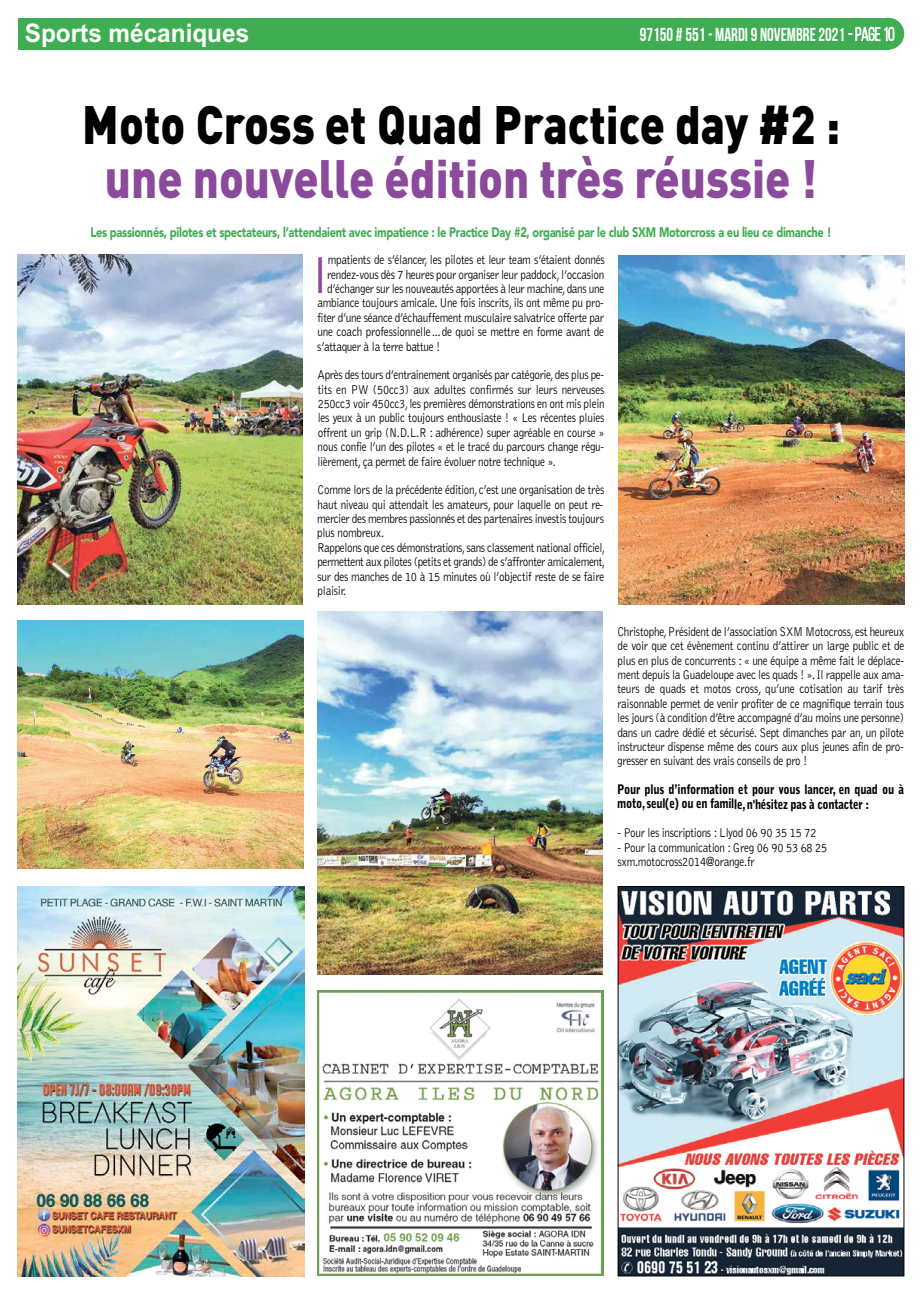
<style>
.page{position:relative;width:922px;height:1294px;background:#fff}
.page>*{position:absolute;margin:0;border:0;box-sizing:border-box;transform-origin:0 0}
.t1{font:900 53.25px "DIN Pro";color:#8b4a9b;scale:.85 1}
.t2{font:900 53.25px "DIN Pro";color:#000;scale:.85 1}
.t3{font:47.38px "Futura";color:#8b4a9b;scale:.9 1}
.t4{font:700 25.62px "Arial";color:#fff;scale:.95 1}
.t5{font:700 18.75px "Bebas Neue";color:#fff;scale:.9 1}
.t6{font:900 13.75px "Avenir";letter-spacing:-.025em;color:#3fae53;scale:.8 1}
.t7{font:300 13.12px/14.4px "Bell Gothic";letter-spacing:-.025em;color:#000;text-align:justify;scale:.85 1}
.t8{font:900 13.12px/14.4px "Bell Gothic";letter-spacing:-.025em;color:#000;scale:.85 1}
.s1{font-weight:400}
</style>
<div class="page">
<img style="left:317px;top:990px;width:286px;height:285px">
<img style="left:619px;top:888px;width:283px;height:386px">
<div style="left:617px;top:886px;width:287px;height:390px;border:1px solid #000"></div>
<img style="left:18px;top:886px;width:286px;height:390px">
<div style="left:18px;top:18px;width:871px;height:32px;background:#3fae53"></div>
<div style="left:872px;top:18px;width:32px;height:32px;background:#3fae53;border-radius:50%"></div>
<svg style="left:848px;top:27px;width:46px;height:14px"></svg>
<img style="left:18px;top:254px;width:285px;height:350px">
<img style="left:317px;top:611px;width:285px;height:363px">
<img style="left:618px;top:255px;width:286px;height:349px">
<img style="left:18px;top:620px;width:286px;height:248px">
<h3 class="t4" style="left:25px;top:16px;width:238px">Sports mécaniques</h3>
<h3 class="t5" style="left:639px;top:24px;width:284px">97150 # 551- MARDI 9 NOVEMBRE 2021 <span class="s1">- page 10</span></h3>
<h1 class="t2" style="left:82px;top:79px;width:893px">Moto Cross et Quad Practice day #2 :</h1>
<h1 class="t1" style="left:105px;top:133px;width:839px">une nouvelle édition très réussie !</h1>
<p class="t6" style="left:90px;top:220px;width:927px">Les passionnés, pilotes et spectateurs, l’attendaient avec impatience : le Practice Day #2, organisé par le club SXM Motorcross a eu lieu ce dimanche !</p>
<h2 class="t3" style="left:315px;top:245px;width:13px">I</h2>
<p class="t7" style="left:327px;top:253px;width:327px">mpatients de s’élancer, les pilotes et leur team s’étaient donnés</p>
<p class="t7" style="left:327px;top:267px;width:327px">rendez-vous dès 7 heures pour organiser leur paddock,l’occasion</p>
<p class="t7" style="left:327px;top:282px;width:327px">d’échanger sur les nouveautés apportées à leur machine,dans une</p>
<p class="t7" style="left:317px;top:296px;width:338px">ambiance toujours amicale. Une fois inscrits, ils ont même pu pro-</p>
<p class="t7" style="left:317px;top:310px;width:339px">fiter d’une séance d’échauffement musculaire salvatrice offerte par</p>
<p class="t7" style="left:317px;top:325px;width:339px">une coach professionnelle…de quoi se mettre en forme avant de</p>
<p class="t7" style="left:317px;top:339px;width:146px">s’attaquer à la terre battue !</p>
<p class="t7" style="left:317px;top:368px;width:339px">Après des tours d’entrainement organisés par catégorie,des plus pe&shy;tits en PW (50cc3) aux adultes confirmés sur leurs nerveuses 250cc3 voir 450cc3,les premières démonstrations en ont mis plein les yeux à un public toujours enthousiaste ! « Les récentes pluies offrent un grip (N.D.L.R : adhérence) super agréable en course » nous confie l’un des pilotes « et le tracé du parcours change régu&shy;lièrement, ça permet de faire évoluer notre technique ».</p>
<p class="t7" style="left:317px;top:483px;width:340px;text-align:left">Comme lors de la précédente édition, c’est une organisation de très haut niveau qui attendait les amateurs, pour laquelle on peut re&shy;mercier des membres passionnés et des partenaires investis toujours plus nombreux.<br>Rappelons que ces démonstrations,sans classement national officiel, permettent aux pilotes (petits et grands) de s’affronter amicalement, sur des manches de 10 à 15 minutes où l’objectif reste de se faire plaisir.</p>
<p class="t7" style="left:617px;top:624px;width:339px">Christophe,Président de l’association SXM Motocross,est heureux de voir que cet évènement continu d’attirer un large public et de plus en plus de concurrents : « une équipe a même fait le déplace&shy;ment depuis la Guadeloupe avec les quads ! ».Il rappelle aux ama&shy;teurs de quads et motos cross, qu’une cotisation au tarif très raisonnable permet de venir profiter de ce magnifique terrain tous les jours (à condition d’être accompagné d’au moins une personne) dans un cadre dédié et sécurisé. Sept dimanches par an, un pilote instructeur dispense même des cours aux plus jeunes afin de pro&shy;gresser en suivant des vrais conseils de pro !</p>
<p class="t8" style="left:617px;top:782px;width:339px">Pour plus d’information et pour vous lancer, en quad ou à moto, seul(e) ou en famille,n'hésitez pas à contacter :</p>
<p class="t7" style="left:617px;top:826px;width:236px">- Pour les inscriptions : Llyod 06 90 35 15 72</p>
<p class="t7" style="left:617px;top:840px;width:248px">- Pour la communication : Greg 06 90 53 68 25 sxm.motocross2014@orange.fr</p>
</div>
